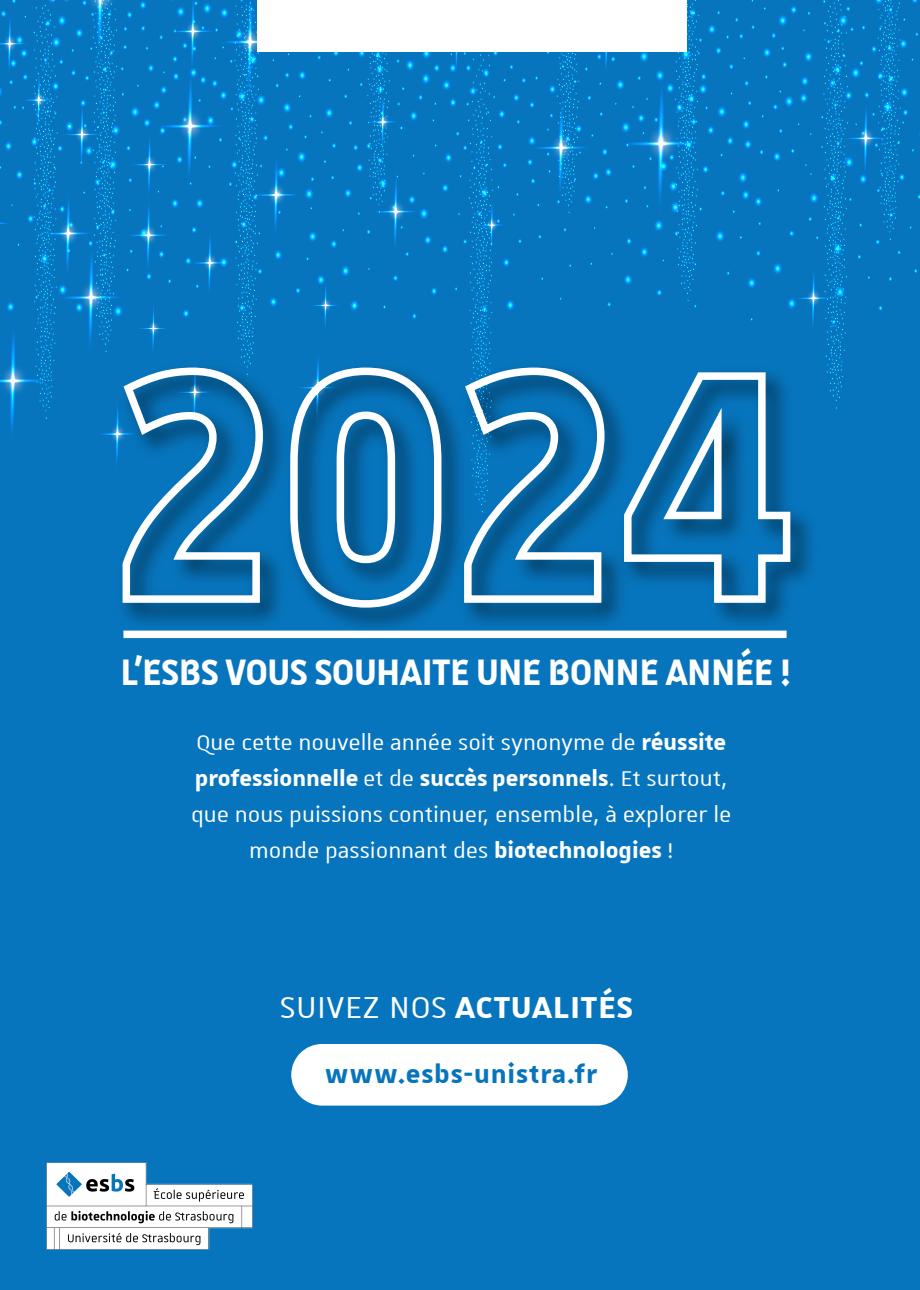
<style>
.page{position:relative;width:920px;height:1290px;background:#0775bd}
.page>*{position:absolute;margin:0;border:0;box-sizing:border-box;transform-origin:0 0}
.t1{font:700 49.35px "Unistra B";color:#fff;scale:.9 1}
.t2{font:700 40.5px "Unistra A";letter-spacing:.025em;color:#fff}
.t3{font:700 33px "Unistra A";letter-spacing:.025em;color:#0775bd}
.t4{font:28.5px/36px "Unistra A";color:#fff;text-align:center}
.s1{font-weight:700}
.s2{font-weight:400}
</style>
<div class="page">
<img style="left:47px;top:1162px;width:205px;height:88px">
<div style="left:291px;top:1044px;width:336px;height:62px;background:#fff;border-radius:31px"></div>
<img style="left:123px;top:611px;width:664px;height:28px">
<div style="left:123px;top:631px;width:663px;height:7px;background:#fff"></div>
<svg style="left:0;top:0;width:920px;height:611px"></svg>
<h1 class="t1" style="left:121px;top:645px;width:746px">L’ESBS VOUS SOUHAITE UNE BONNE ANNÉE !</h1>
<p class="t4" style="left:191px;top:723px;width:542px">Que cette nouvelle année soit synonyme de <span class="s1">réussite professionnelle</span> et de <span class="s1">succès personnels</span>. Et surtout, que nous puissions continuer, ensemble, à explorer le monde passionnant des <span class="s1">biotechnologies</span> !</p>
<h2 class="t2" style="left:280px;top:985px;width:354px"><span class="s2">SUIVEZ NOS</span> ACTUALITÉS</h2>
<p class="t3" style="left:325px;top:1056px;width:274px">www.esbs-unistra.fr</p>
</div>
